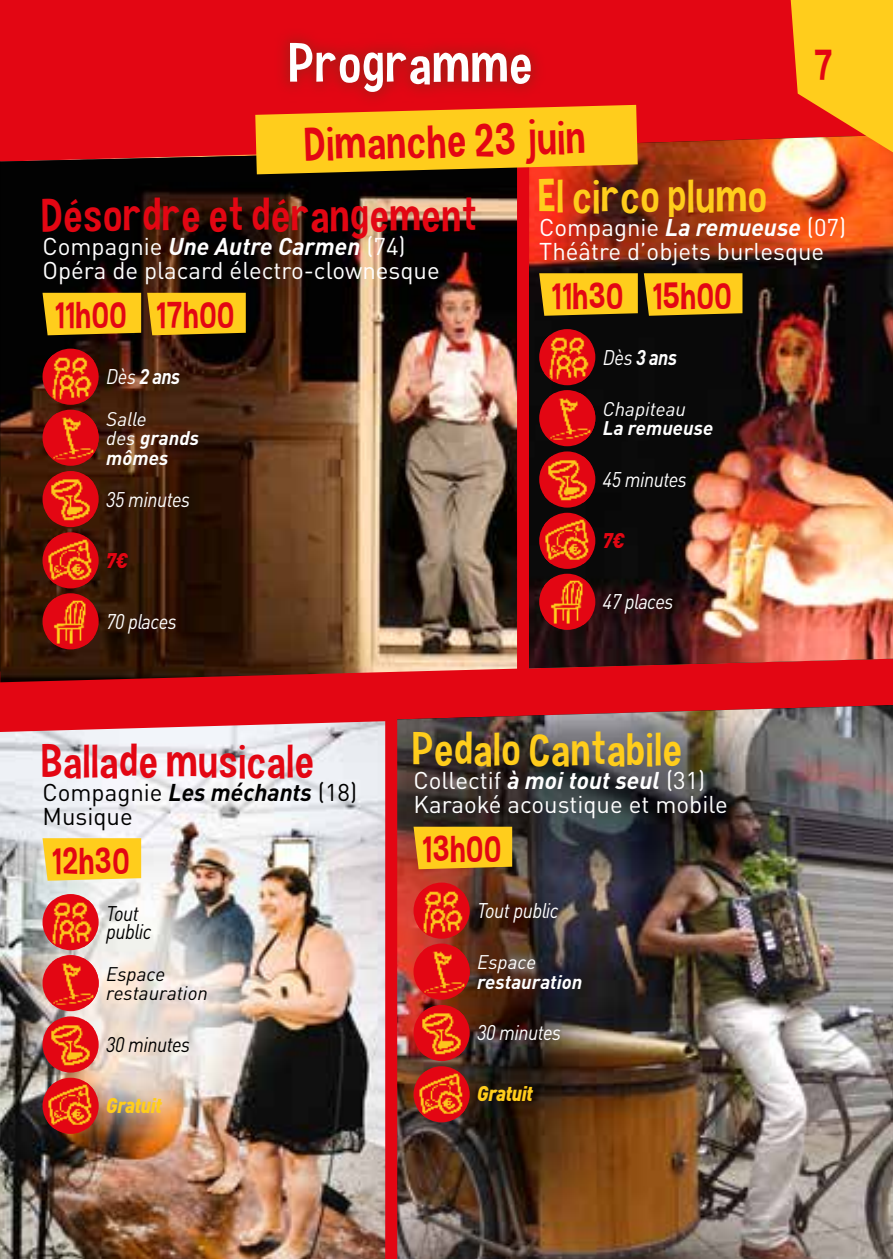
<style>
.page{position:relative;width:893px;height:1259px;background:#fff}
.page>*{position:absolute;margin:0;border:0;box-sizing:border-box;transform-origin:0 0}
.t1{font:54px "Hauracherell NC";color:#fff}
.t2{font:45px "Hauracherell NC";color:#e30613}
.t3{font:45px "Hauracherell NC";color:#ffcd1c}
.t4{font:42px "Hauracherell NC";color:#e30613}
.t5{font:36px "Hauracherell NC";color:#e30613}
.t6{font:24px/24px "DIN Pro";color:#fff}
.t7{font:24px/24px "DIN Pro";color:#000}
.t8{font:italic 21px "DIN Pro";letter-spacing:-.025em;color:#fff;scale:.9 1}
.t9{font:italic 21px/18px "DIN Pro";letter-spacing:-.025em;color:#000;scale:.9 1}
.t10{font:italic 700 21px "DIN Pro";letter-spacing:-.025em;color:#fff;scale:.9 1}
.t11{font:italic 900 21px "DIN Pro";letter-spacing:-.025em;color:#ffcd1c;scale:.9 1}
.t12{font:italic 900 21px "DIN Pro";color:#e30613;scale:.9 1}
.t13{font:italic 700 19.5px/19.5px "DIN Pro";color:#fff}
.t14{font:italic 19.5px/19.5px "DIN Pro";color:#000}
.t15{font:italic 19.5px "DIN Pro";color:#fff}
.s1{font-weight:700;font-style:italic}
.s2{font-weight:400}
</style>
<div class="page">
<div style="left:0;top:0;width:787px;height:150px;background:#e30613"></div>
<img style="left:0;top:150px;width:517px;height:508px">
<img style="left:0;top:161px;width:1px;height:542px">
<div style="left:517px;top:162px;width:12px;height:523px;background:#e30613"></div>
<img style="left:0;top:732px;width:385px;height:527px">
<svg style="left:0;top:658px;width:893px;height:74px;background:#ca1b21"></svg>
<img style="left:393px;top:705px;width:500px;height:554px">
<img style="left:529px;top:135px;width:364px;height:533px">
<div style="left:385px;top:712px;width:12px;height:547px;background:#e30613"></div>
<div style="left:43px;top:293px;width:98px;height:42px;background:#ffcd1c"></div>
<svg style="left:147px;top:293px;width:99px;height:42px;background:#f4c31a"></svg>
<div style="left:43px;top:349px;width:56px;height:56px;background:#e30613;border-radius:50%"></div>
<img style="left:47px;top:355px;width:47px;height:46px">
<div style="left:43px;top:410px;width:56px;height:56px;background:#e30613;border-radius:50%"></div>
<img style="left:52px;top:413px;width:47px;height:46px">
<div style="left:43px;top:471px;width:56px;height:56px;background:#e30613;border-radius:50%"></div>
<img style="left:47px;top:476px;width:47px;height:46px">
<div style="left:43px;top:532px;width:56px;height:56px;background:#e30613;border-radius:50%"></div>
<img style="left:47px;top:537px;width:47px;height:46px">
<div style="left:43px;top:593px;width:56px;height:56px;background:#e30613;border-radius:50%"></div>
<img style="left:47px;top:598px;width:47px;height:46px">
<svg style="left:414px;top:826px;width:98px;height:43px;background:#f5c31c"></svg>
<div style="left:414px;top:882px;width:56px;height:56px;background:#e30613;border-radius:50%"></div>
<img style="left:418px;top:889px;width:47px;height:46px">
<div style="left:414px;top:943px;width:56px;height:56px;background:#e30613;border-radius:50%"></div>
<img style="left:423px;top:947px;width:47px;height:46px">
<div style="left:414px;top:1005px;width:56px;height:56px;background:#e30613;border-radius:50%"></div>
<img style="left:418px;top:1010px;width:47px;height:46px">
<div style="left:414px;top:1066px;width:56px;height:56px;background:#e30613;border-radius:50%"></div>
<img style="left:418px;top:1071px;width:47px;height:46px">
<svg style="left:539px;top:273px;width:99px;height:43px;background:#eebf1a"></svg>
<svg style="left:644px;top:273px;width:98px;height:43px;background:#efc01a"></svg>
<div style="left:539px;top:329px;width:56px;height:56px;background:#e30613;border-radius:50%"></div>
<img style="left:544px;top:336px;width:46px;height:46px">
<div style="left:539px;top:390px;width:56px;height:56px;background:#e30613;border-radius:50%"></div>
<img style="left:549px;top:393px;width:46px;height:47px">
<div style="left:539px;top:451px;width:56px;height:56px;background:#e30613;border-radius:50%"></div>
<img style="left:544px;top:456px;width:46px;height:47px">
<div style="left:539px;top:513px;width:56px;height:56px;background:#e30613;border-radius:50%"></div>
<img style="left:544px;top:518px;width:46px;height:46px">
<div style="left:539px;top:574px;width:56px;height:56px;background:#e30613;border-radius:50%"></div>
<img style="left:544px;top:578px;width:46px;height:47px">
<svg style="left:43px;top:838px;width:98px;height:42px;background:#fece24"></svg>
<div style="left:43px;top:894px;width:56px;height:56px;background:#e30613;border-radius:50%"></div>
<img style="left:47px;top:900px;width:47px;height:47px">
<div style="left:43px;top:955px;width:56px;height:56px;background:#e30613;border-radius:50%"></div>
<img style="left:52px;top:958px;width:47px;height:46px">
<div style="left:43px;top:1016px;width:56px;height:56px;background:#e30613;border-radius:50%"></div>
<img style="left:47px;top:1021px;width:47px;height:46px">
<div style="left:43px;top:1077px;width:56px;height:57px;background:#e30613;border-radius:50%"></div>
<img style="left:47px;top:1082px;width:47px;height:47px">
<svg style="left:787px;top:0;width:106px;height:179px;background:#f8a72f"></svg>
<svg style="left:274px;top:28px;width:271px;height:77px;background:#d10b13"></svg>
<svg style="left:255px;top:105px;width:383px;height:69px;background:#f2b21a"></svg>
<h1 class="t1" style="left:290px;top:30px;width:246px">Programme</h1>
<h3 class="t4" style="left:815px;top:38px;width:21px">7</h3>
<h2 class="t2" style="left:304px;top:117px;width:284px;rotate:-2deg">Dimanche 23 juin</h2>
<h2 class="t2" style="left:43px;top:188px;width:438px">Désordre et dérangement</h2>
<p class="t6" style="left:43px;top:232px;width:399px">Compagnie <span class="s1">Une Autre Carmen</span> (74)<br>Opéra de placard électro-clownesque</p>
<h3 class="t5" style="left:56px;top:292px;width:182px">11h00 17h00</h3>
<p class="t10" style="left:106px;top:359px;width:84px"><span class="s2">Dès</span> 2 ans</p>
<p class="t13" style="left:106px;top:406px;width:94px"><span class="s2">Salle<br>des</span> grands mômes</p>
<p class="t8" style="left:106px;top:482px;width:95px">35 minutes</p>
<p class="t12" style="left:106px;top:542px;width:26px">7€</p>
<p class="t8" style="left:106px;top:605px;width:80px">70 places</p>
<h2 class="t3" style="left:539px;top:168px;width:231px">El circo plumo</h2>
<p class="t6" style="left:539px;top:213px;width:309px">Compagnie <span class="s1">La remueuse</span> (07)<br>Théâtre d’objets burlesque</p>
<h3 class="t5" style="left:553px;top:273px;width:182px">11h30 15h00</h3>
<p class="t10" style="left:603px;top:340px;width:84px"><span class="s2">Dès</span> 3 ans</p>
<p class="t15" style="left:603px;top:393px;width:85px">Chapiteau</p>
<p class="t13" style="left:603px;top:416px;width:112px">La remueuse</p>
<p class="t8" style="left:603px;top:463px;width:95px">45 minutes</p>
<p class="t12" style="left:603px;top:522px;width:26px">7€</p>
<p class="t8" style="left:603px;top:585px;width:80px">47 places</p>
<h2 class="t2" style="left:43px;top:733px;width:275px">Ballade musicale</h2>
<p class="t7" style="left:43px;top:778px;width:316px">Compagnie <span class="s1">Les méchants</span> (18)<br>Musique</p>
<h3 class="t5" style="left:53px;top:838px;width:80px">12h30</h3>
<p class="t9" style="left:106px;top:902px;width:52px">Tout public</p>
<p class="t14" style="left:106px;top:962px;width:103px">Espace restauration</p>
<p class="t9" style="left:106px;top:1033px;width:95px">30 minutes</p>
<p class="t11" style="left:106px;top:1087px;width:63px">Gratuit</p>
<h2 class="t3" style="left:414px;top:721px;width:272px">Pedalo Cantabile</h2>
<p class="t6" style="left:414px;top:766px;width:316px">Collectif <span class="s1">à moi tout seul</span> (31)<br>Karaoké acoustique et mobile</p>
<h3 class="t5" style="left:423px;top:826px;width:81px">13h00</h3>
<p class="t8" style="left:477px;top:894px;width:92px">Tout public</p>
<p class="t15" style="left:477px;top:947px;width:60px">Espace</p>
<p class="t13" style="left:477px;top:969px;width:107px">restauration</p>
<p class="t8" style="left:477px;top:1016px;width:95px">30 minutes</p>
<p class="t11" style="left:477px;top:1076px;width:63px">Gratuit</p>
</div>
